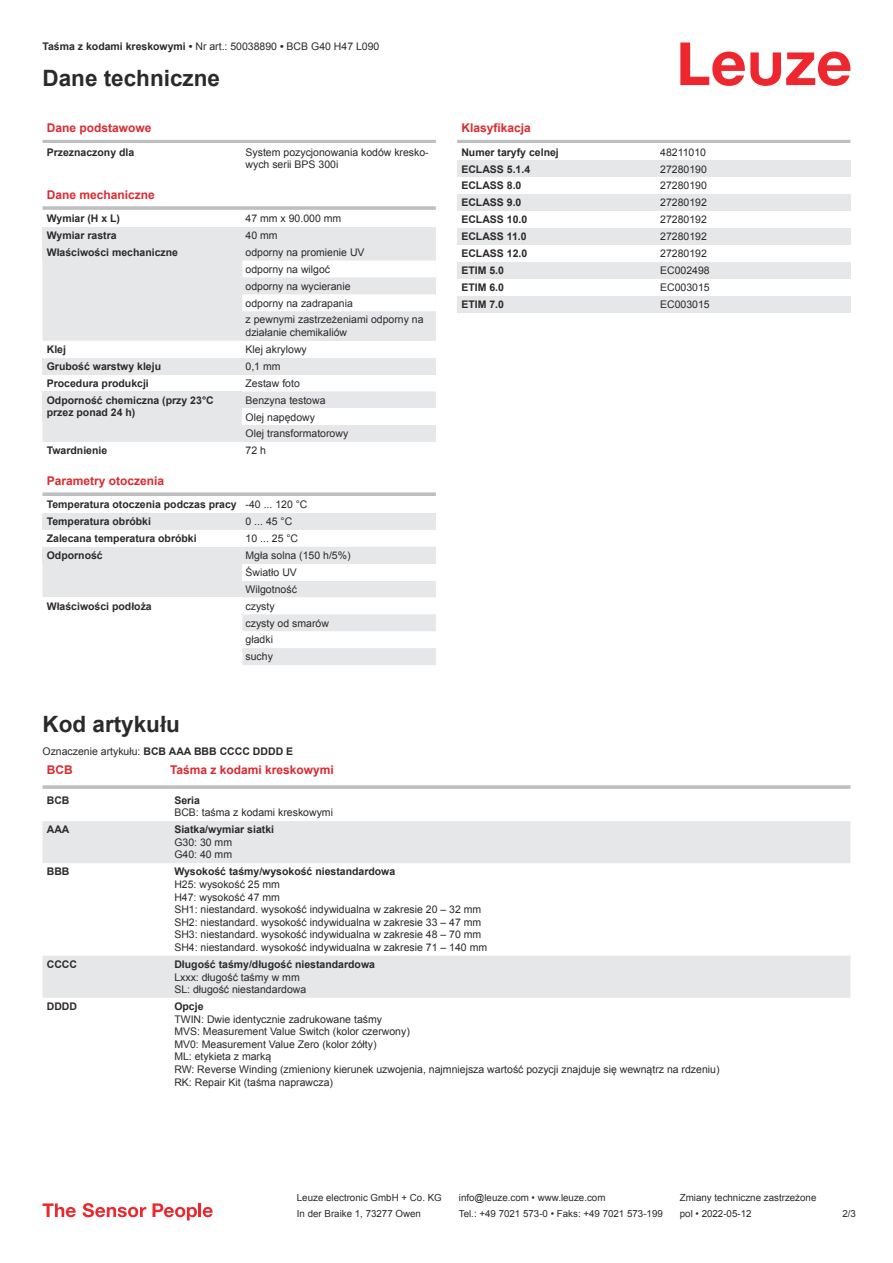
<style>
.page{position:relative;width:893px;height:1263px;background:#fff}
.page>*{position:absolute;margin:0;border:0;box-sizing:border-box;transform-origin:0 0}
.t1{font:700 22.5px "Arial";color:#2b292a}
.t2{font:700 12px "Arial";color:#db2a30}
.t3{font:10.5px/12.6px "Arial";color:#2b292a}
.t4{font:700 10.5px/12.6px "Arial";color:#2b292a}
.t5{font:9.75px "Arial";color:#2b292a}
.s1{font-weight:700}
.s2{font-weight:400}
</style>
<div class="page">
<svg style="left:680px;top:43px;width:170px;height:43px"></svg>
<svg style="left:43px;top:261px;width:199px;height:336px;background:#e8e9eb"></svg>
<hr style="left:43px;top:140px;width:393px;height:3px;background:#bdbfc1">
<hr style="left:43px;top:206px;width:393px;height:4px;background:#c6c8ca">
<div style="left:43px;top:227px;width:199px;height:17px;background:#e6e7e9"></div>
<div style="left:242px;top:227px;width:194px;height:17px;background:#e6e7e9"></div>
<div style="left:43px;top:244px;width:199px;height:17px;background:#e6e7e9"></div>
<svg style="left:242px;top:244px;width:194px;height:97px"></svg>
<div style="left:43px;top:341px;width:199px;height:17px;background:#fff"></div>
<div style="left:43px;top:358px;width:199px;height:17px;background:#e6e7e9"></div>
<div style="left:242px;top:358px;width:194px;height:17px;background:#e6e7e9"></div>
<div style="left:43px;top:375px;width:199px;height:16px;background:#fff"></div>
<div style="left:43px;top:391px;width:199px;height:30px;background:#e6e7e9"></div>
<div style="left:242px;top:391px;width:194px;height:51px;background:#e6e7e9"></div>
<div style="left:242px;top:408px;width:194px;height:17px;background:#fff"></div>
<div style="left:43px;top:442px;width:199px;height:17px;background:#fff"></div>
<div style="left:43px;top:476px;width:393px;height:18px;background:#fff"></div>
<svg style="left:43px;top:492px;width:393px;height:4px;background:#c3c5c7"></svg>
<div style="left:43px;top:496px;width:199px;height:17px;background:#fff"></div>
<div style="left:43px;top:513px;width:199px;height:17px;background:#e6e7e9"></div>
<div style="left:242px;top:513px;width:194px;height:17px;background:#e6e7e9"></div>
<div style="left:43px;top:530px;width:199px;height:17px;background:#fff"></div>
<div style="left:43px;top:547px;width:199px;height:17px;background:#e6e7e9"></div>
<svg style="left:242px;top:547px;width:194px;height:118px"></svg>
<svg style="left:43px;top:821px;width:807px;height:177px"></svg>
<svg style="left:43px;top:785px;width:127px;height:4px"></svg>
<svg style="left:170px;top:785px;width:680px;height:4px;background:#c3c5c7"></svg>
<svg style="left:457px;top:312px;width:393px;height:1px"></svg>
<hr style="left:457px;top:140px;width:393px;height:3px;background:#bdbfc1">
<div style="left:457px;top:160px;width:200px;height:17px;background:#e6e7e9"></div>
<div style="left:657px;top:160px;width:193px;height:17px;background:#e6e7e9"></div>
<div style="left:457px;top:194px;width:200px;height:17px;background:#e6e7e9"></div>
<div style="left:657px;top:194px;width:193px;height:17px;background:#e6e7e9"></div>
<div style="left:457px;top:228px;width:200px;height:17px;background:#e6e7e9"></div>
<div style="left:657px;top:228px;width:193px;height:17px;background:#e6e7e9"></div>
<div style="left:457px;top:262px;width:200px;height:17px;background:#e6e7e9"></div>
<div style="left:657px;top:262px;width:193px;height:17px;background:#e6e7e9"></div>
<div style="left:457px;top:296px;width:200px;height:16px;background:#e6e7e9"></div>
<div style="left:657px;top:296px;width:193px;height:16px;background:#e6e7e9"></div>
<svg style="left:43px;top:1203px;width:33px;height:14px"></svg>
<svg style="left:83px;top:1203px;width:63px;height:14px"></svg>
<svg style="left:153px;top:1203px;width:44px;height:17px"></svg>
<hr style="left:198px;top:1203px;width:3px;height:14px;background:#ed272d">
<svg style="left:203px;top:1207px;width:10px;height:10px"></svg>
<p class="t3" style="left:43px;top:41px;width:338px"><span class="s1">Taśma z kodami kreskowymi •</span> Nr art.: 50038890 <span class="s1">•</span> BCB G40 H47 L090</p>
<h1 class="t1" style="left:43px;top:70px;width:179px">Dane techniczne</h1>
<p class="t2" style="left:47px;top:120px;width:106px">Dane podstawowe</p>
<p class="t4" style="left:47px;top:146px;width:89px">Przeznaczony dla</p>
<p class="t3" style="left:246px;top:146px;width:185px">System pozycjonowania kodów kresko&shy;wych serii BPS 300i</p>
<p class="t2" style="left:47px;top:186px;width:110px">Dane mechaniczne</p>
<p class="t4" style="left:47px;top:212px;width:75px">Wymiar (H x L)</p>
<p class="t3" style="left:246px;top:213px;width:97px">47 mm x 90.000 mm</p>
<p class="t4" style="left:47px;top:229px;width:71px">Wymiar rastra</p>
<p class="t3" style="left:246px;top:230px;width:34px">40 mm</p>
<p class="t4" style="left:47px;top:246px;width:133px">Właściwości mechaniczne</p>
<p class="t3" style="left:246px;top:245px;width:179px;line-height:17px">odporny na promienie UV<br>odporny na wilgoć<br>odporny na wycieranie<br>odporny na zadrapania<br>z pewnymi zastrzeżeniami odporny na</p>
<p class="t3" style="left:246px;top:326px;width:103px">działanie chemikaliów</p>
<p class="t4" style="left:47px;top:343px;width:21px">Klej</p>
<p class="t3" style="left:246px;top:344px;width:63px">Klej akrylowy</p>
<p class="t4" style="left:47px;top:360px;width:116px">Grubość warstwy kleju</p>
<p class="t3" style="left:246px;top:361px;width:37px">0,1 mm</p>
<p class="t4" style="left:47px;top:377px;width:104px">Procedura produkcji</p>
<p class="t3" style="left:246px;top:378px;width:56px">Zestaw foto</p>
<p class="t4" style="left:47px;top:394px;width:168px">Odporność chemiczna (przy 23°C przez ponad 24 h)</p>
<p class="t3" style="left:246px;top:392px;width:104px;line-height:17px">Benzyna testowa<br>Olej napędowy<br>Olej transformatorowy</p>
<p class="t4" style="left:47px;top:444px;width:62px">Twardnienie</p>
<p class="t3" style="left:246px;top:445px;width:22px">72 h</p>
<p class="t2" style="left:47px;top:472px;width:119px">Parametry otoczenia</p>
<p class="t4" style="left:47px;top:496px;width:262px;line-height:17px">Temperatura otoczenia podczas pracy <span class="s2">-40 ... 120 °C<br></span>Temperatura obróbki</p>
<p class="t3" style="left:246px;top:516px;width:48px">0 ... 45 °C</p>
<p class="t4" style="left:47px;top:532px;width:151px">Zalecana temperatura obróbki</p>
<p class="t3" style="left:246px;top:533px;width:54px">10 ... 25 °C</p>
<p class="t4" style="left:47px;top:549px;width:58px">Odporność</p>
<p class="t3" style="left:246px;top:547px;width:107px;line-height:17px">Mgła solna (150 h/5%)<br>Światło UV<br>Wilgotność</p>
<p class="t4" style="left:47px;top:600px;width:107px">Właściwości podłoża</p>
<p class="t3" style="left:246px;top:598px;width:85px;line-height:17px">czysty<br>czysty od smarów gładki<br>suchy</p>
<p class="t2" style="left:461px;top:120px;width:71px">Klasyfikacja</p>
<p class="t4" style="left:461px;top:146px;width:99px">Numer taryfy celnej</p>
<p class="t3" style="left:660px;top:147px;width:47px">48211010</p>
<p class="t4" style="left:461px;top:163px;width:70px">ECLASS 5.1.4</p>
<p class="t3" style="left:660px;top:164px;width:48px">27280190</p>
<p class="t4" style="left:461px;top:180px;width:62px">ECLASS 8.0</p>
<p class="t3" style="left:660px;top:180px;width:48px">27280190</p>
<p class="t4" style="left:461px;top:196px;width:62px">ECLASS 9.0</p>
<p class="t3" style="left:660px;top:197px;width:48px">27280192</p>
<p class="t4" style="left:461px;top:213px;width:67px">ECLASS 10.0</p>
<p class="t3" style="left:660px;top:214px;width:48px">27280192</p>
<p class="t4" style="left:461px;top:230px;width:67px">ECLASS 11.0</p>
<p class="t3" style="left:660px;top:231px;width:48px">27280192</p>
<p class="t4" style="left:461px;top:247px;width:67px">ECLASS 12.0</p>
<p class="t3" style="left:660px;top:248px;width:48px">27280192</p>
<p class="t4" style="left:461px;top:264px;width:44px">ETIM 5.0</p>
<p class="t3" style="left:660px;top:265px;width:51px">EC002498</p>
<p class="t4" style="left:461px;top:281px;width:44px">ETIM 6.0</p>
<p class="t3" style="left:660px;top:282px;width:51px">EC003015</p>
<p class="t4" style="left:461px;top:298px;width:44px">ETIM 7.0</p>
<p class="t3" style="left:660px;top:299px;width:51px">EC003015</p>
<h1 class="t1" style="left:43px;top:708px;width:139px">Kod artykułu</h1>
<p class="t2" style="left:47px;top:762px;width:27px">BCB</p>
<p class="t2" style="left:170px;top:762px;width:165px">Taśma z kodami kreskowymi</p>
<p class="t4" style="left:47px;top:794px;width:24px">BCB</p>
<p class="t4" style="left:174px;top:795px;width:27px">Seria</p>
<p class="t3" style="left:174px;top:806px;width:160px">BCB: taśma z kodami kreskowymi</p>
<p class="t4" style="left:47px;top:824px;width:24px">AAA</p>
<p class="t4" style="left:174px;top:823px;width:101px">Siatka/wymiar siatki</p>
<p class="t3" style="left:174px;top:837px;width:59px">G30: 30 mm<br>G40: 40 mm</p>
<p class="t4" style="left:47px;top:866px;width:24px">BBB</p>
<p class="t4" style="left:174px;top:865px;width:222px">Wysokość taśmy/wysokość niestandardowa</p>
<p class="t3" style="left:174px;top:878px;width:314px">H25: wysokość 25 mm<br>H47: wysokość 47 mm<br>SH1: niestandard. wysokość indywidualna w zakresie 20 – 32 mm SH2: niestandard. wysokość indywidualna w zakresie 33 – 47 mm SH3: niestandard. wysokość indywidualna w zakresie 48 – 70 mm SH4: niestandard. wysokość indywidualna w zakresie 71 – 140 mm</p>
<p class="t4" style="left:47px;top:958px;width:32px">CCCC</p>
<p class="t4" style="left:174px;top:958px;width:202px">Długość taśmy/długość niestandardowa</p>
<p class="t3" style="left:174px;top:970px;width:133px">Lxxx: długość taśmy w mm<br>SL: długość niestandardowa</p>
<p class="t4" style="left:47px;top:1001px;width:32px">DDDD</p>
<p class="t4" style="left:174px;top:1000px;width:31px">Opcje</p>
<p class="t3" style="left:174px;top:1012px;width:547px">TWIN: Dwie identycznie zadrukowane taśmy<br>MVS: Measurement Value Switch (kolor czerwony)<br>MV0: Measurement Value Zero (kolor żółty)<br>ML: etykieta z marką<br>RW: Reverse Winding (zmieniony kierunek uzwojenia, najmniejsza wartość pozycji znajduje się wewnątrz na rdzeniu)<br>RK: Repair Kit (taśma naprawcza)</p>
<p class="t3" style="left:43px;top:745px;width:252px">Oznaczenie artykułu: <span class="s1">BCB AAA BBB CCCC DDDD E</span></p>
<p class="t5" style="left:297px;top:1194px;width:146px">Leuze electronic GmbH + Co. KG</p>
<p class="t5" style="left:459px;top:1194px;width:148px">info@leuze.com • www.leuze.com</p>
<p class="t5" style="left:680px;top:1191px;width:138px">Zmiany techniczne zastrzeżone</p>
<p class="t5" style="left:297px;top:1210px;width:126px">In der Braike 1, 73277 Owen</p>
<p class="t5" style="left:459px;top:1210px;width:205px">Tel.: +49 7021 573-0 • Faks: +49 7021 573-199</p>
<p class="t5" style="left:680px;top:1210px;width:73px">pol • 2022-05-12</p>
<p class="t5" style="left:842px;top:1210px;width:15px">2 /3</p>
</div>
